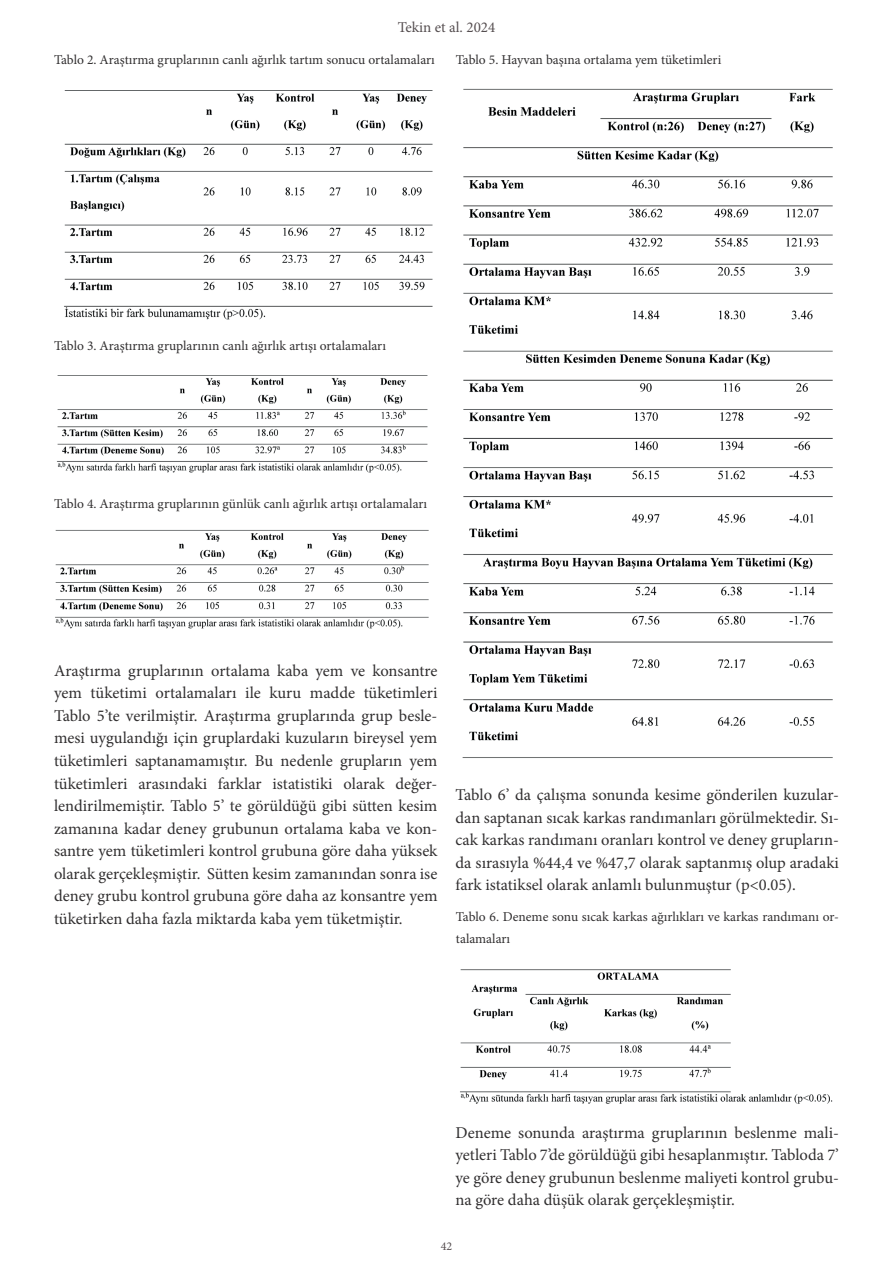
<style>
.page{position:relative;width:893px;height:1263px;background:#fff}
.page>*{position:absolute;margin:0;border:0;box-sizing:border-box;transform-origin:0 0}
.t1{font:16.5px/22.5px "Minion Pro";color:#312f30;text-align:justify}
.t2{font:15px "Minion Pro";color:#554e50}
.t3{font:13.5px/22.5px "Minion Pro";color:#312f30}
.t4{font:12px "Minion Pro";color:#554e50}
</style>
<div class="page">
<img style="left:64px;top:90px;width:369px;height:230px">
<img style="left:57px;top:375px;width:371px;height:98px">
<img style="left:55px;top:529px;width:374px;height:100px">
<img style="left:462px;top:88px;width:371px;height:670px">
<img style="left:460px;top:969px;width:373px;height:135px">
<p class="t2" style="left:398px;top:17px;width:99px">Tekin et al. 2024</p>
<p class="t3" style="left:54px;top:48px;width:382px">Tablo 2. Araştırma gruplarının canlı ağırlık tartım sonucu ortalamaları</p>
<p class="t3" style="left:456px;top:48px;width:267px">Tablo 5. Hayvan başına ortalama yem tüketimleri</p>
<p class="t3" style="left:54px;top:334px;width:333px">Tablo 3. Araştırma gruplarının canlı ağırlık artışı ortalamaları</p>
<p class="t3" style="left:54px;top:493px;width:375px">Tablo 4. Araştırma gruplarının günlük canlı ağırlık artışı ortalamaları</p>
<p class="t1" style="left:54px;top:659px;width:385px">Araştırma gruplarının ortalama kaba yem ve konsantre yem tüketimi ortalamaları ile kuru madde tüketimleri Tablo 5’te verilmiştir. Araştırma gruplarında grup besle&shy;mesi uygulandığı için gruplardaki kuzuların bireysel yem tüketimleri saptanamamıştır. Bu nedenle grupların yem tüketimleri arasındaki farklar istatistiki olarak değer&shy;lendirilmemiştir. Tablo 5’ te görüldüğü gibi sütten kesim zamanına kadar deney grubunun ortalama kaba ve kon&shy;santre yem tüketimleri kontrol grubuna göre daha yüksek olarak gerçekleşmiştir. Sütten kesim zamanından sonra ise deney grubu kontrol grubuna göre daha az konsantre yem tüketirken daha fazla miktarda kaba yem tüketmiştir.</p>
<p class="t1" style="left:455px;top:784px;width:385px">Tablo 6’ da çalışma sonunda kesime gönderilen kuzular&shy;dan saptanan sıcak karkas randımanları görülmektedir. Sı&shy;cak karkas randımanı oranları kontrol ve deney grupların&shy;da sırasıyla %44,4 ve %47,7 olarak saptanmış olup aradaki fark istatiksel olarak anlamlı bulunmuştur (p&lt;0.05).</p>
<p class="t3" style="left:456px;top:905px;width:385px">Tablo 6. Deneme sonu sıcak karkas ağırlıkları ve karkas randımanı or&shy;talamaları</p>
<p class="t1" style="left:455px;top:1121px;width:385px">Deneme sonunda araştırma gruplarının beslenme mali&shy;yetleri Tablo 7’de görüldüğü gibi hesaplanmıştır. Tabloda 7’ ye göre deney grubunun beslenme maliyeti kontrol grubu&shy;na göre daha düşük olarak gerçekleşmiştir.</p>
<p class="t4" style="left:441px;top:1238px;width:13px">42</p>
</div>
